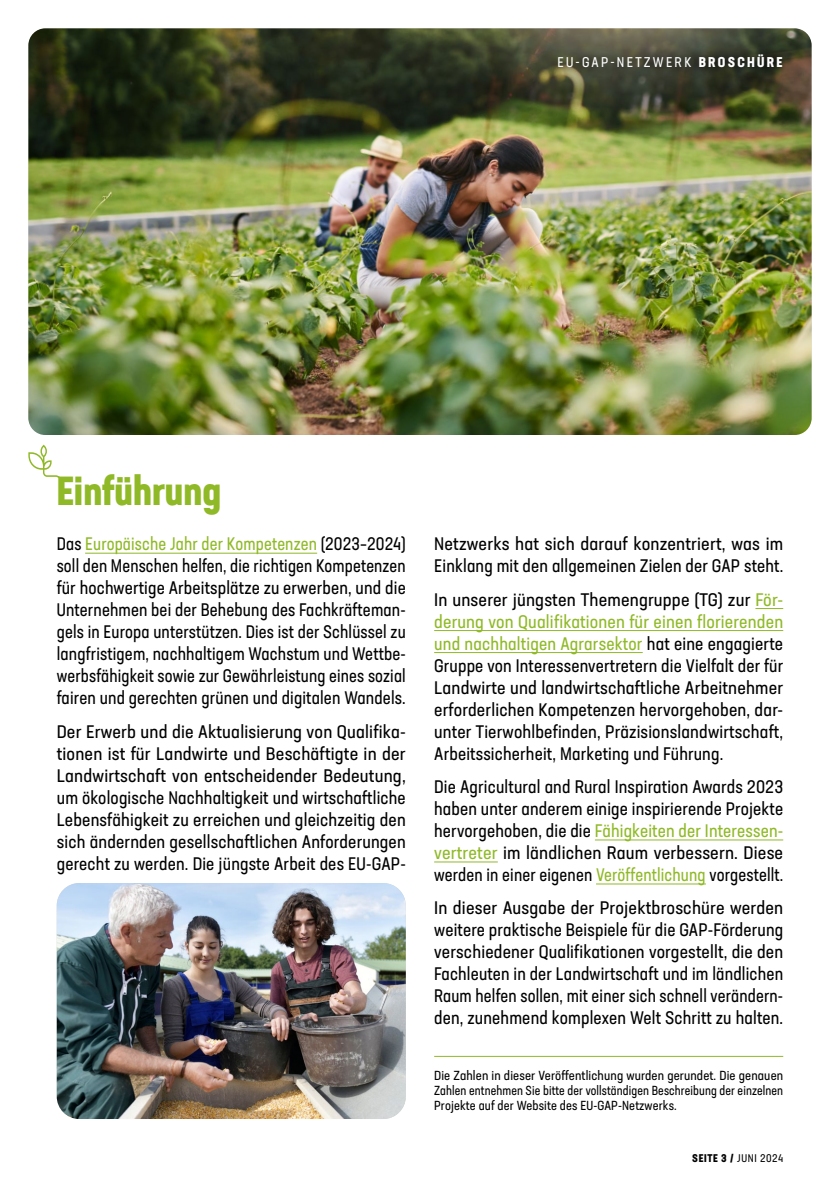
<style>
.page{position:relative;width:840px;height:1191px;background:#fff}
.page>*{position:absolute;margin:0;border:0;box-sizing:border-box;transform-origin:0 0}
.t1{font:700 condensed 40px "Neusa Next Std";color:#90b927}
.t2{font:condensed 18px/22px "Neusa Next Std";letter-spacing:.01em;color:#000;text-align:justify;scale:1.05 1}
.t3{font:condensed 18px/22px "Neusa Next Std";letter-spacing:.01em;color:#000;text-align:justify;scale:.96 1}
.t4{font:condensed 18px/22px "Neusa Next Std";letter-spacing:.01em;color:#000;text-align:justify}
.t5{font:condensed 14px "Neusa Next Std";letter-spacing:.16em;color:#fff}
.t6{font:condensed 13px/15px "Neusa Next Std";letter-spacing:.01em;color:#000;text-align:justify}
.t7{font:condensed 11px "Neusa Next Std";letter-spacing:.055em;color:#000}
.s1{font-weight:700}
.s2{color:#90b927}
</style>
<div class="page">
<img style="left:57px;top:883px;width:348px;height:236px">
<img style="left:28px;top:28px;width:783px;height:407px">
<hr style="left:85px;top:553px;width:232px;height:1px;background:#90b927">
<svg style="left:755px;top:608px;width:27px;height:1px"></svg>
<hr style="left:434px;top:630px;width:348px;height:1px;background:#90b927">
<hr style="left:434px;top:652px;width:208px;height:1px;background:#90b927">
<hr style="left:594px;top:839px;width:188px;height:1px;background:#90b927">
<hr style="left:434px;top:861px;width:63px;height:1px;background:#90b927">
<hr style="left:595px;top:883px;width:110px;height:1px;background:#90b927">
<hr style="left:434px;top:1056px;width:348px;height:1px;background:#90b927">
<svg style="left:28px;top:444px;width:34px;height:39px"></svg>
<svg style="left:541px;top:44px;width:244px;height:34px"></svg>
<p class="t5" style="left:557px;top:54px;width:226px">EU-GAP-NETZWERK <span class="s1">BROSCHÜRE</span></p>
<h1 class="t1" style="left:57px;top:466px;width:166px">Einführung</h1>
<p class="t3" style="left:57px;top:532px;width:365px">Das <span class="s2">Europäische Jahr der Kompetenzen</span> (2023–2024) soll den Menschen helfen, die richtigen Kompetenzen für hochwertige Arbeitsplätze zu erwerben, und die Unternehmen bei der Behebung des Fachkräfteman&shy;gels in Europa unterstützen. Dies ist der Schlüssel zu langfristigem, nachhaltigem Wachstum und Wettbe&shy;werbsfähigkeit sowie zur Gewährleistung eines sozial fairen und gerechten grünen und digitalen Wandels.</p>
<p class="t2" style="left:57px;top:720px;width:334px">Der Erwerb und die Aktualisierung von Qualifika&shy;tionen ist für Landwirte und Beschäftigte in der Landwirtschaft von entscheidender Bedeutung, um ökologische Nachhaltigkeit und wirtschaftliche Lebensfähigkeit zu erreichen und gleichzeitig den sich ändernden gesellschaftlichen Anforderungen gerecht zu werden. Die jüngste Arbeit des EU-GAP-</p>
<p class="t2" style="left:434px;top:532px;width:334px">Netzwerks hat sich darauf konzentriert, was im<br>Einklang mit den allgemeinen Zielen der GAP steht.</p>
<p class="t2" style="left:434px;top:588px;width:334px">In unserer jüngsten Themengruppe (TG) zur <span class="s2">För&shy;derung von Qualifikationen für einen florierenden und nachhaltigen Agrarsektor</span> hat eine engagierte Gruppe von Interessenvertretern die Vielfalt der für Landwirte und landwirtschaftliche Arbeitnehmer erforderlichen Kompetenzen hervorgehoben, dar&shy;unter Tierwohlbefinden, Präzisionslandwirtschaft, Arbeitssicherheit, Marketing und Führung.</p>
<p class="t4" style="left:434px;top:775px;width:350px">Die Agricultural and Rural Inspiration Awards 2023 haben unter anderem einige inspirierende Projekte hervorgehoben, die die <span class="s2">Fähigkeiten der Interessen&shy;vertreter</span> im ländlichen Raum verbessern. Diese werden in einer eigenen <span class="s2">Veröffentlichung</span> vorgestellt.</p>
<p class="t2" style="left:434px;top:896px;width:334px">In dieser Ausgabe der Projektbroschüre werden weitere praktische Beispiele für die GAP-Förderung verschiedener Qualifikationen vorgestellt, die den Fachleuten in der Landwirtschaft und im ländlichen Raum helfen sollen, mit einer sich schnell verändern&shy;den, zunehmend komplexen Welt Schritt zu halten.</p>
<p class="t6" style="left:434px;top:1068px;width:350px">Die Zahlen in dieser Veröffentlichung wurden gerundet. Die genauen Zahlen entnehmen Sie bitte der vollständigen Beschreibung der einzelnen Projekte auf der Website des EU-GAP-Netzwerks.</p>
<p class="t7" style="left:691px;top:1151px;width:92px"><span class="s1">SEITE 3 /</span> JUNI 2024</p>
</div>
